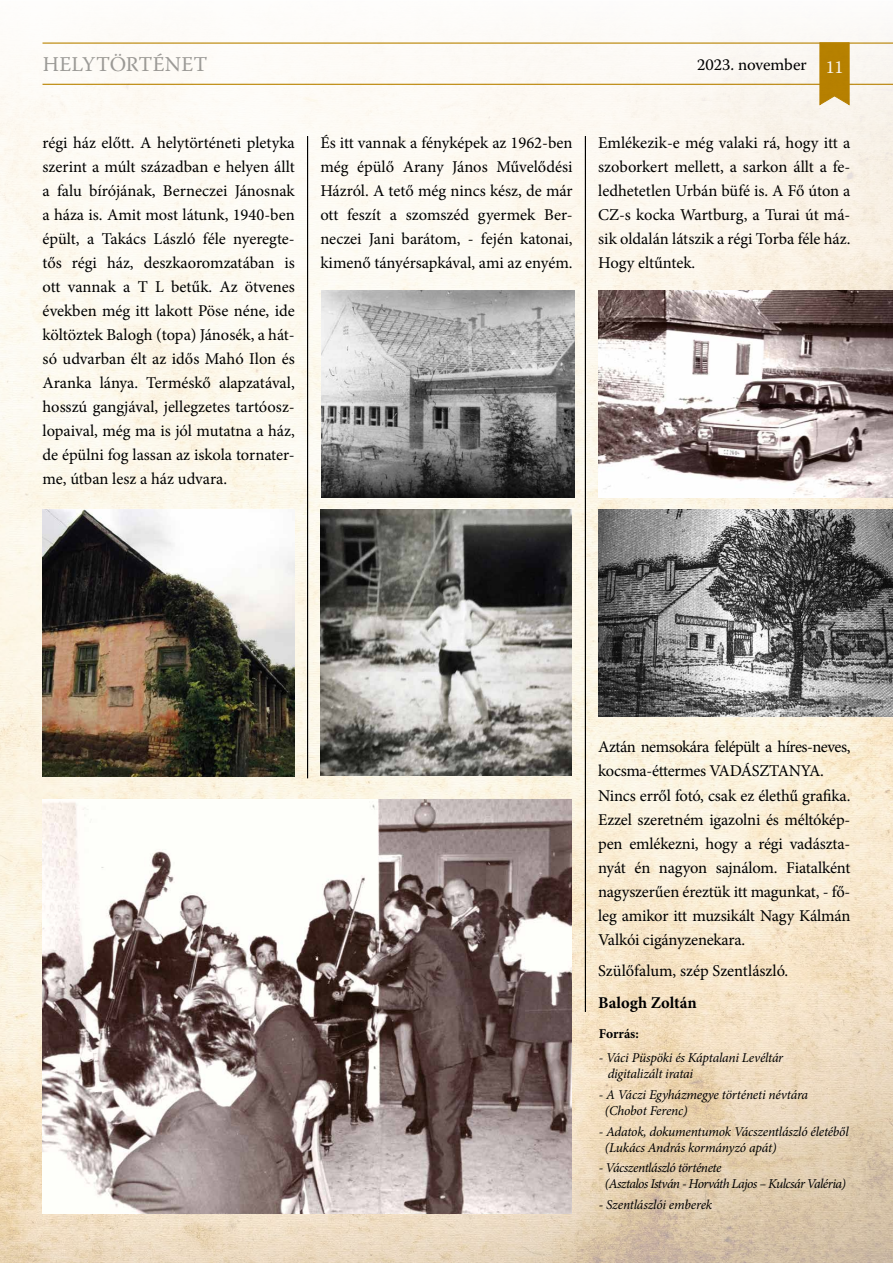
<style>
.page{position:relative;width:893px;height:1263px;background:#fff}
.page>*{position:absolute;margin:0;border:0;box-sizing:border-box;transform-origin:0 0}
.t1{font:21px "Warnock Pro";letter-spacing:.005em;color:#9d9d9c}
.t2{font:16.5px/24px "Minion Pro";letter-spacing:-.01em;color:#000;text-align:justify}
.t3{font:16.5px "Warnock Pro";letter-spacing:-.005em;color:#000}
.t4{font:700 16.5px "Minion Pro";color:#000}
.t5{font:italic 13.5px/16.2px "Minion Pro";letter-spacing:-.02em;color:#000}
.t6{font:italic 13.5px/16.2px "Minion Pro";letter-spacing:-.04em;color:#000}
.t7{font:700 13.5px "Minion Pro";color:#000}
.s1{font-size:18px;color:#fff}
</style>
<div class="page">
<img style="left:0;top:39px;width:893px;height:1224px">
<img style="left:43px;top:510px;width:252px;height:266px">
<img style="left:322px;top:291px;width:252px;height:207px">
<img style="left:320px;top:509px;width:251px;height:267px">
<img style="left:599px;top:509px;width:294px;height:207px">
<img style="left:43px;top:799px;width:528px;height:414px">
<img style="left:599px;top:291px;width:294px;height:207px">
<p class="t1" style="left:43px;top:52px;width:166px">HELYTÖRTÉNET</p>
<p class="t3" style="left:697px;top:55px;width:148px">2023. november <span class="s1">11</span></p>
<p class="t2" style="left:43px;top:131px;width:254px">régi ház előtt. A helytörténeti pletyka szerint a múlt században e helyen állt a falu bírójának, Berneczei Jánosnak a háza is. Amit most látunk, 1940-ben épült, a Takács László féle nyeregte&shy;tős régi ház, deszkaoromzatában is ott vannak a T L betűk. Az ötvenes években még itt lakott Pöse néne, ide költöztek Balogh (topa) Jánosék, a hát&shy;só udvarban élt az idős Mahó Ilon és Aranka lánya. Terméskő alapzatával, hosszú gangjával, jellegzetes tartóosz&shy;lopaival, még ma is jól mutatna a ház, de épülni fog lassan az iskola tornater&shy;me, útban lesz a ház udvara.</p>
<p class="t2" style="left:320px;top:131px;width:254px">És itt vannak a fényképek az 1962-ben még épülő Arany János Művelődési Házról. A tető még nincs kész, de már ott feszít a szomszéd gyermek Ber&shy;neczei Jani barátom, - fején katonai, kimenő tányérsapkával, ami az enyém.</p>
<p class="t2" style="left:598px;top:131px;width:254px">Emlékezik-e még valaki rá, hogy itt a szoborkert mellett, a sarkon állt a fe&shy;ledhetetlen Urbán büfé is. A Fő úton a CZ-s kocka Wartburg, a Turai út má&shy;sik oldalán látszik a régi Torba féle ház.<br>Hogy eltűntek.</p>
<p class="t2" style="left:598px;top:735px;width:254px;text-align:left">Aztán nemsokára felépült a híres-neves, kocsma-éttermes VADÁSZTANYA.<br>Nincs erről fotó, csak ez élethű grafika.<br>Ezzel szeretném igazolni és méltókép&shy;pen emlékezni, hogy a régi vadászta&shy;nyát én nagyon sajnálom. Fiatalként nagyszerűen éreztük itt magunkat, - fő&shy;leg amikor itt muzsikált Nagy Kálmán Valkói cigányzenekara.</p>
<p class="t2" style="left:598px;top:959px;width:192px">Szülőfalum, szép Szentlászló.</p>
<p class="t4" style="left:598px;top:991px;width:100px">Balogh Zoltán</p>
<p class="t7" style="left:599px;top:1024px;width:42px">Forrás:</p>
<p class="t5" style="left:608px;top:1050px;width:177px;text-indent:-9px">- Váci Püspöki és Káptalani Levéltár digitalizált iratai</p>
<p class="t5" style="left:605px;top:1086px;width:205px;text-indent:-6px">- A Váczi Egyházmegye történeti névtára (Chobot Ferenc)</p>
<p class="t5" style="left:605px;top:1123px;width:245px;text-indent:-6px">- Adatok, dokumentumok Vácszentlászló életéből (Lukács András kormányzó apát)</p>
<p class="t6" style="left:605px;top:1160px;width:243px;text-indent:-6px">- Vácszentlászló története<br>(Asztalos István - Horváth Lajos – Kulcsár Valéria)</p>
<p class="t5" style="left:599px;top:1196px;width:115px">- Szentlászlói emberek</p>
</div>
